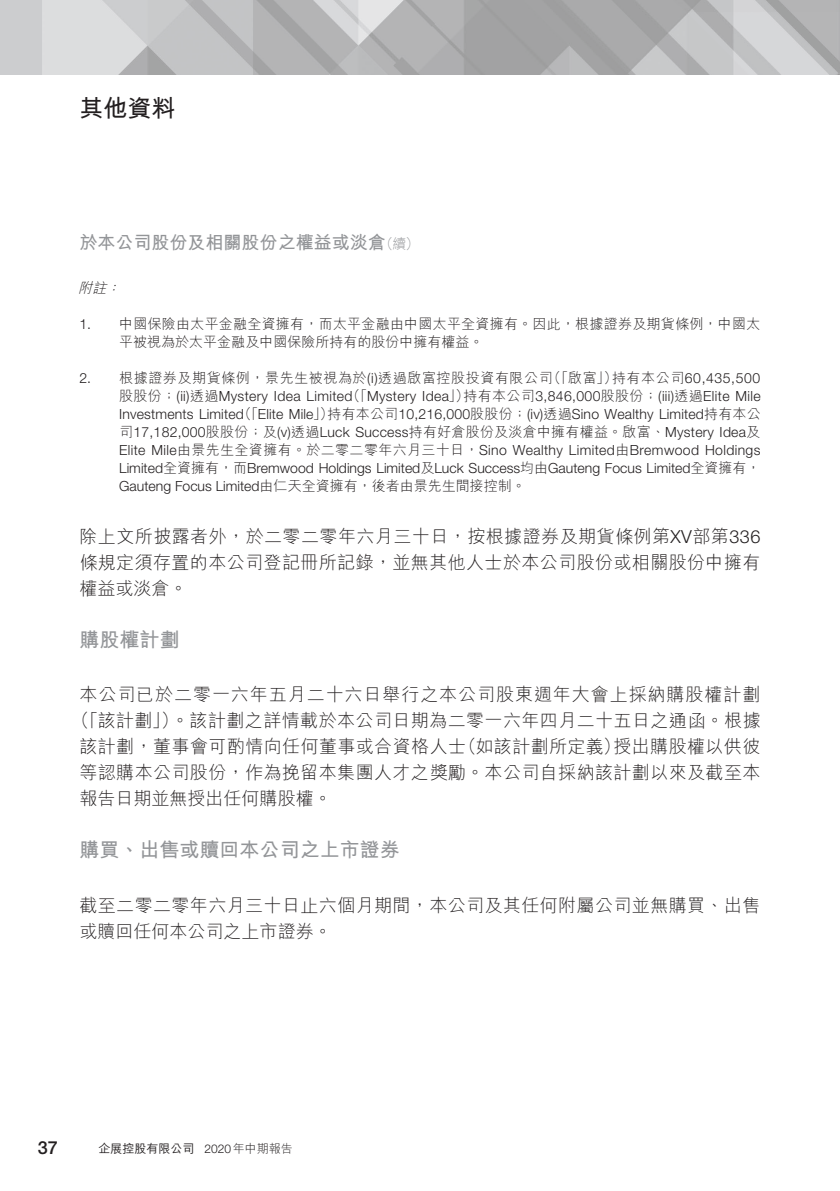
<style>
.page{position:relative;width:840px;height:1191px;background:#fff}
.page>*{position:absolute;margin:0;border:0;box-sizing:border-box;transform-origin:0 0}
.t1{font:700 24px "M Hei HK";color:#231f20}
.t2{font:700 20px "M Hei HK";color:#939598}
.t3{font:300 18px/26px "M Hei HK";letter-spacing:.02em;color:#231f20}
.t4{font:700 18px "M Hei HK";color:#939598}
.t5{font:500 18px "Helvetica Neue LT Std";color:#231f20}
.t6{font:300 14px/18px "Helvetica Neue LT Std";letter-spacing:.01em;color:#231f20}
.t7{font:300 14px "M Hei HK";letter-spacing:.015em;color:#231f20}
.t8{font:300 14px "M Hei HK";letter-spacing:.04em;color:#231f20}
.t9{font:300 14px "M Hei HK";color:#939598}
.t10{font:italic 300 14px "M Hei HK";color:#231f20}
.t11{font:300 12px "M Hei HK";color:#231f20}
.t12{font:500 12px "M Hei HK";color:#231f20}
.s1{font-family:"Helvetica Neue LT Std"}
.s2{font-family:"M Hei HK"}
</style>
<div class="page">
<img style="left:0;top:0;width:839px;height:74px">
<h1 class="t1" style="left:79px;top:91px;width:97px">其他資料</h1>
<p class="t4" style="left:79px;top:229px;width:307px">於本公司股份及相關股份之權益或淡倉</p>
<p class="t10" style="left:106px;top:278px;width:20px">：</p>
<p class="t9" style="left:379px;top:234px;width:41px">（續(</p>
<p class="t10" style="left:78px;top:278px;width:34px">附註</p>
<p class="t6" style="left:79px;top:314px;width:13px">1.</p>
<p class="t6" style="left:79px;top:368px;width:13px">2.</p>
<p class="t7" style="left:119px;top:314px;width:642px">中國保險由太平金融全資擁有，而太平金融由中國太平全資擁有。因此，根據證券及期貨條例，中國太</p>
<p class="t7" style="left:119px;top:332px;width:365px">平被視為於太平金融及中國保險所持有的股份中擁有權益。</p>
<p class="t7" style="left:547px;top:368px;width:72px">（「啟富」）</p>
<p class="t8" style="left:119px;top:368px;width:435px">根據證券及期貨條例，景先生被視為於 <span class="s1">)i(</span> 透過啟富控股投資有限公司</p>
<p class="t6" style="left:611px;top:368px;width:150px"><span class="s2">持有本公司</span>60,435,500</p>
<p class="t6" style="left:346px;top:386px;width:124px"><span class="s2">（「</span>Mystery Idea<span class="s2">」）</span></p>
<p class="t6" style="left:463px;top:386px;width:298px"><span class="s2">持有本公司</span>3,846,000<span class="s2">股股份；</span>(iii)<span class="s2">透過</span>Elite Mile</p>
<p class="t6" style="left:327px;top:386px;width:434px;text-indent:-208px"><span class="s2">股股份；</span>( )i i <span class="s2">透過</span>Mystery Idea Limited<br><span class="s2">持有本公司</span>10,216,000<span class="s2">股股份；</span>(iv)<span class="s2">透過</span>Sino Wealthy Limited<span class="s2">持有本公</span></p>
<p class="t6" style="left:238px;top:404px;width:97px"><span class="s2">（「</span>Elite Mile<span class="s2">」）</span></p>
<p class="t6" style="left:119px;top:404px;width:642px">Investments Limited<br><span class="s2">司</span>17,182,000<span class="s2">股股份；及</span> )v( <span class="s2">透過</span>Luck Success<span class="s2">持有好倉股份及淡倉中擁有權益。啟富、</span>Mystery Idea<span class="s2">及</span>Elite Mile<span class="s2">由景先生全資擁有。於二零二零年六月三十日，</span>Sino Wealthy Limited<span class="s2">由</span>Bremwood Holdings Limited<span class="s2">全資擁有，而</span>Bremwood Holdings Limited<span class="s2">及</span>Luck Success<span class="s2">均由</span>Gauteng Focus Limited<span class="s2">全資擁有，</span>Gauteng Focus Limited<span class="s2">由仁天全資擁有，後者由景先生間接控制。</span></p>
<p class="t3" style="left:79px;top:522px;width:682px;text-align:justify">除上文所披露者外，於二零二零年六月三十日，按根據證券及期貨條例第<span class="s1">XV</span>部第<span class="s1">336</span>條規定須存置的本公司登記冊所記錄，並無其他人士於本公司股份或相關股份中擁有權益或淡倉。</p>
<h2 class="t2" style="left:79px;top:625px;width:101px">購股權計劃</h2>
<p class="t3" style="left:71px;top:681px;width:690px;text-align:right">本公司已於二零一六年五月二十六日舉行之本公司股東週年大會上採納購股權計劃（「該計劃」）。該計劃之詳情載於本公司日期為二零一六年四月二十五日之通函。根據授出購股權以供彼</p>
<p class="t3" style="left:458px;top:733px;width:164px">（如該計劃所定義）</p>
<p class="t3" style="left:79px;top:733px;width:682px">該計劃，董事會可酌情向任何董事或合資格人士<br>等認購本公司股份，作為挽留本集團人才之獎勵。本公司自採納該計劃以來及截至本報告日期並無授出任何購股權。</p>
<h2 class="t2" style="left:79px;top:835px;width:321px">購買、出售或贖回本公司之上市證券</h2>
<p class="t3" style="left:79px;top:891px;width:682px">截至二零二零年六月三十日止六個月期間，本公司及其任何附屬公司並無購買、出售或贖回任何本公司之上市證券。</p>
<p class="t5" style="left:38px;top:1136px;width:22px">37</p>
<p class="t12" style="left:98px;top:1139px;width:97px">企展控股有限公司</p>
<p class="t11" style="left:204px;top:1139px;width:90px"><span class="s1">2020</span>年中期報告</p>
</div>
